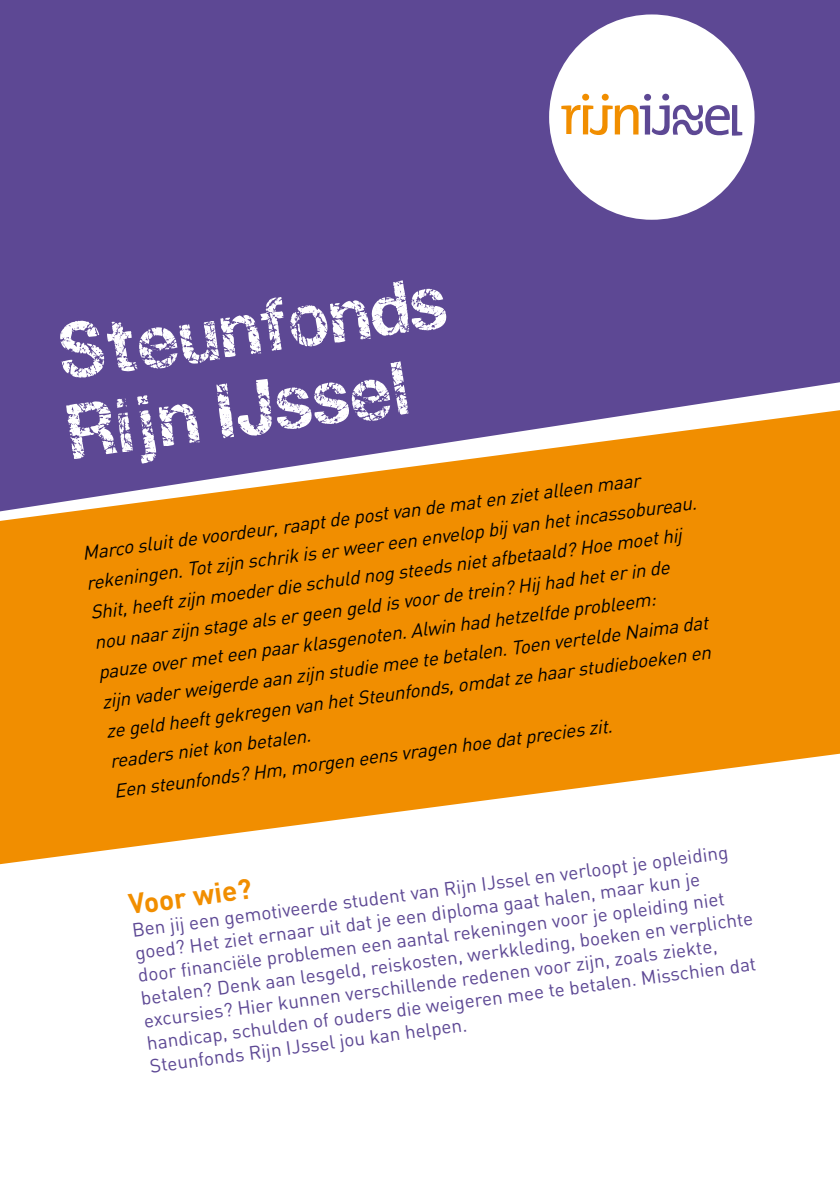
<style>
.page{position:relative;width:840px;height:1191px;background:#fff}
.page>*{position:absolute;margin:0;border:0;box-sizing:border-box;transform-origin:0 0}
.t1{font:67px/79.8px "Gastada";color:#fff}
.t2{font:700 28px "DIN";color:#f18e00}
.t3{font:italic 19px/30px "DIN";color:#000}
.t4{font:19px/22.6px "DIN";color:#5d4894}
</style>
<div class="page">
<div style="left:0;top:0;width:839px;height:410px;background:#5d4894"></div>
<svg style="left:0;top:410px;width:839px;height:343px;background:#e08b1c"></svg>
<svg style="left:0;top:753px;width:839px;height:112px"></svg>
<div style="left:549px;top:14px;width:205px;height:206px;background:#fff;border-radius:50%"></div>
<svg style="left:561px;top:94px;width:180px;height:42px"></svg>
<h1 class="t1" style="left:50px;top:313px;width:395px;rotate:-8deg">Steunfonds<br>Rijn IJssel</h1>
<p class="t3" style="left:79px;top:540px;width:617px;rotate:-8deg">Marco sluit de voordeur, raapt de post van de mat en ziet alleen maar rekeningen. Tot zijn schrik is er weer een envelop bij van het incassobureau.<br>Shit, heeft zijn moeder die schuld nog steeds niet afbetaald? Hoe moet hij nou naar zijn stage als er geen geld is voor de trein? Hij had het er in de pauze over met een paar klasgenoten. Alwin had hetzelfde probleem:<br>zijn vader weigerde aan zijn studie mee te betalen. Toen vertelde Naima dat ze geld heeft gekregen van het Steunfonds, omdat ze haar studieboeken en</p>
<p class="t3" style="left:107px;top:746px;width:504px;line-height:31.4px;rotate:-8deg">readers niet kon betalen.<br>Een steunfonds? Hm, morgen eens vragen hoe dat precies zit.</p>
<p class="t4" style="left:129px;top:921px;width:619px;rotate:-8deg">Ben jij een gemotiveerde student van Rijn IJssel en verloopt je opleiding goed? Het ziet ernaar uit dat je een diploma gaat halen, maar kun je<br>door fi nanciële problemen een aantal rekeningen voor je opleiding niet betalen? Denk aan lesgeld, reiskosten, werkkleding, boeken en verplichte excursies? Hier kunnen verschillende redenen voor zijn, zoals ziekte, handicap, schulden of ouders die weigeren mee te betalen. Misschien dat Steunfonds Rijn IJssel jou kan helpen.</p>
<h2 class="t2" style="left:126px;top:886px;width:125px;rotate:-8deg">Voor wie?</h2>
</div>
